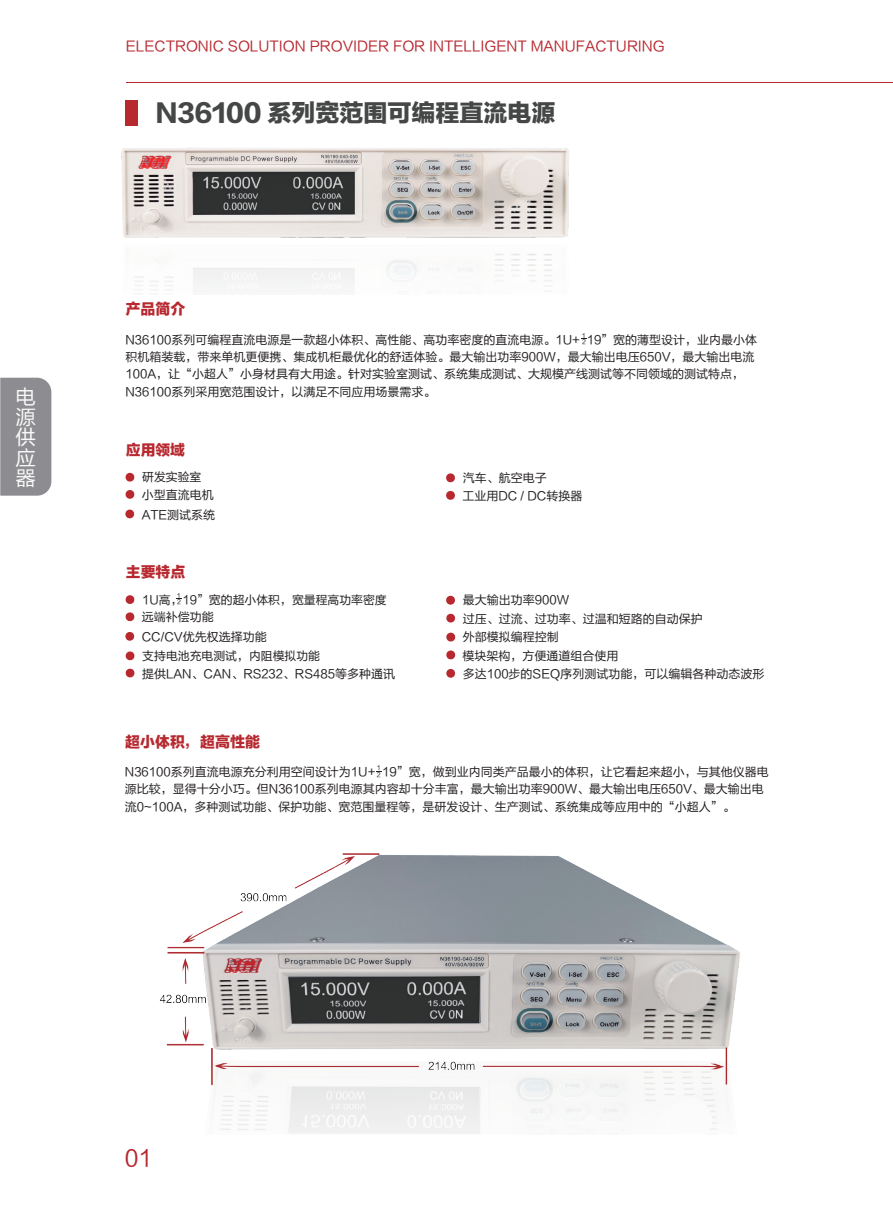
<style>
.page{position:relative;width:893px;height:1212px;background:#fff}
.page>*{position:absolute;margin:0;border:0;box-sizing:border-box;transform-origin:0 0}
.t1{font:24px "FZLTTHK GBK1 0";color:#454646}
.t2{font:22.5px "FZLTHJW GB1 0";color:#b7282f}
.t3{font:20.4px/20.4px "FZLTHJW GB1 0";color:#f9f8f8;text-align:justify}
.t4{font:15px "FZLTTHK GBK1 0";color:#b7282f}
.t5{font:14.85px "FZLTTHK GBK1 0";color:#b7282f}
.t6{font:13.95px "FZLTHJW GB1 0";color:#b7282f}
.t7{font:12px/17.4px "FZLTHJW GB1 0";color:#231f20}
.t8{font:11.85px "FZLTHJW GB1 0";color:#231f20}
.t9{font:6.45px/6.9px "FZLTHJW GB1 0";color:#231f20}
.s1{font-size:12px}
</style>
<div class="page">
<div style="left:0;top:378px;width:51px;height:118px;background:#8d8d91"></div>
<hr style="left:126px;top:83px;width:767px;height:1px;background:#b7282f">
<svg style="left:125px;top:472px;width:10px;height:10px"></svg>
<svg style="left:446px;top:473px;width:9px;height:10px"></svg>
<svg style="left:446px;top:491px;width:9px;height:9px"></svg>
<svg style="left:125px;top:490px;width:10px;height:9px"></svg>
<svg style="left:125px;top:509px;width:10px;height:10px"></svg>
<svg style="left:125px;top:595px;width:10px;height:9px"></svg>
<svg style="left:446px;top:595px;width:9px;height:10px"></svg>
<svg style="left:125px;top:612px;width:10px;height:10px"></svg>
<svg style="left:125px;top:632px;width:10px;height:9px"></svg>
<svg style="left:446px;top:613px;width:10px;height:10px"></svg>
<svg style="left:125px;top:651px;width:10px;height:10px"></svg>
<svg style="left:446px;top:632px;width:10px;height:10px"></svg>
<svg style="left:446px;top:650px;width:10px;height:10px"></svg>
<img style="left:121px;top:82px;width:475px;height:204px">
<img style="left:125px;top:668px;width:615px;height:466px">
<h3 class="t3" style="left:16px;top:387px;width:22px">电源供应器</h3>
<p class="t6" style="left:126px;top:38px;width:540px">ELECTRONIC SOLUTION PROVIDER FOR INTELLIGENT MANUFACTURING</p>
<h1 class="t1" style="left:156px;top:100px;width:401px">N36100 系列宽范围可编程直流电源</h1>
<p class="t4" style="left:126px;top:300px;width:61px">产品简介</p>
<p class="t7" style="left:125px;top:331px;width:633px">N36100系列可编程直流电源是一款超小体积、高性能、高功率密度的直流电源。1U+ 19”宽的薄型设计，业内最小体积机箱装载，带来单机更便携、集成机柜最优化的舒适体验。最大输出功率900W，最大输出电压650V，最大输出电流100A，让“小超人”小身材具有大用途。针对实验室测试、系统集成测试、大规模产线测试等不同领域的测试特点，N36100系列采用宽范围设计，以满足不同应用场景需求。</p>
<p class="t9" style="left:582px;top:332px;width:6px">1<br>2</p>
<p class="t5" style="left:126px;top:442px;width:61px">应用领域</p>
<p class="t8" style="left:142px;top:471px;width:61px">研发实验室</p>
<p class="t7" style="left:142px;top:486px;width:73px">小型直流电机</p>
<p class="t7" style="left:142px;top:506px;width:75px">ATE测试系统</p>
<p class="t5" style="left:126px;top:564px;width:61px">主要特点</p>
<p class="t8" style="left:142px;top:593px;width:246px">1U高，19”<span class="s1">宽</span>的超小体积，宽量程高功率密度</p>
<p class="t7" style="left:142px;top:609px;width:73px">远端补偿功能</p>
<p class="t9" style="left:177px;top:592px;width:6px">1<br>2</p>
<p class="t7" style="left:142px;top:628px;width:126px">CC/CV优先权选择功能</p>
<p class="t8" style="left:142px;top:649px;width:179px">支持电池充电测试，内阻模拟功能</p>
<p class="t7" style="left:142px;top:665px;width:254px">提供LAN、CAN、RS232、RS485等多种通讯</p>
<p class="t7" style="left:462px;top:469px;width:122px;line-height:18.5px">汽车、航空电子<br>工业用DC / DC转换器</p>
<p class="t7" style="left:463px;top:592px;width:108px">最大输出功率900W</p>
<p class="t7" style="left:463px;top:610px;width:241px">过压、过流、过功率、过温和短路的自动保护</p>
<p class="t7" style="left:463px;top:628px;width:303px;line-height:18.5px">外部模拟编程控制<br>模块架构，方便通道组合使用<br>多达100步的SEQ序列测试功能，可以编辑各种动态波形</p>
<p class="t4" style="left:125px;top:734px;width:136px">超小体积，超高性能</p>
<p class="t7" style="left:125px;top:763px;width:645px">N36100系列直流电源充分利用空间设计为1U+ 19”宽，做到业内同类产品最小的体积，让它看起来超小，与其他仪器电源比较，显得十分小巧。但N36100系列电源其内容却十分丰富，最大输出功率900W、最大输出电压650V、最大输出电流0~100A，多种测试功能、保护功能、宽范围量程等，是研发设计、生产测试、系统集成等应用中的“小超人”。</p>
<p class="t9" style="left:377px;top:764px;width:6px">1<br>2</p>
<h2 class="t2" style="left:125px;top:1146px;width:29px">01</h2>
</div>
